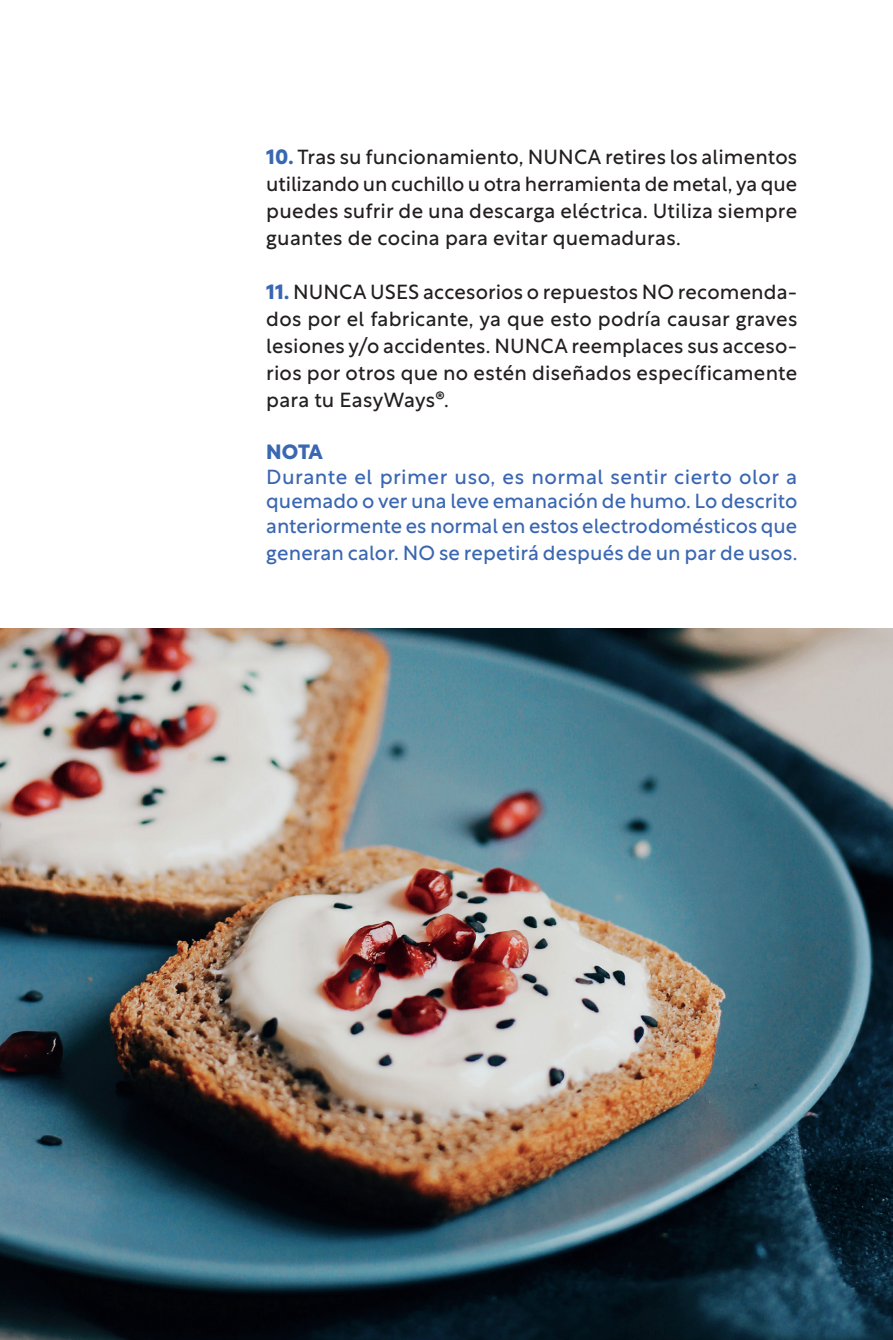
<style>
.page{position:relative;width:893px;height:1340px;background:#fff}
.page>*{position:absolute;margin:0;border:0;box-sizing:border-box;transform-origin:0 0}
.t1{font:20.25px/27px "Rustica";letter-spacing:.01em;color:#231f20;text-align:justify}
.t2{font:20.25px/24.8px "Rustica";color:#3a67b1;text-align:justify}
.t3{font:700 20.25px "Rustica";color:#3a67b1}
.s1{font-weight:700;color:#3a67b1}
</style>
<div class="page">
<img style="left:0;top:629px;width:893px;height:710px">
<p class="t1" style="left:266px;top:141px;width:532px"><span class="s1">10.</span> Tras su funcionamiento, NUNCA retires los alimentos utilizando un cuchillo u otra herramienta de metal, ya que puedes sufrir de una descarga eléctrica. Utiliza siempre guantes de cocina para evitar quemaduras.</p>
<p class="t1" style="left:266px;top:276px;width:532px"><span class="s1">11.</span> NUNCA USES accesorios o repuestos NO recomenda&shy;dos por el fabricante, ya que esto podría causar graves lesiones y/o accidentes. NUNCA reemplaces sus acceso&shy;rios por otros que no estén diseñados específicamente para tu EasyWays®.</p>
<p class="t3" style="left:266px;top:434px;width:58px">NOTA</p>
<p class="t2" style="left:266px;top:462px;width:532px">Durante el primer uso, es normal sentir cierto olor a quemado o ver una leve emanación de humo. Lo descrito anteriormente es normal en estos electrodomésticos que</p>
<p class="t2" style="left:266px;top:538px;width:533px">generan calor. NO se repetirá después de un par de usos.</p>
</div>
